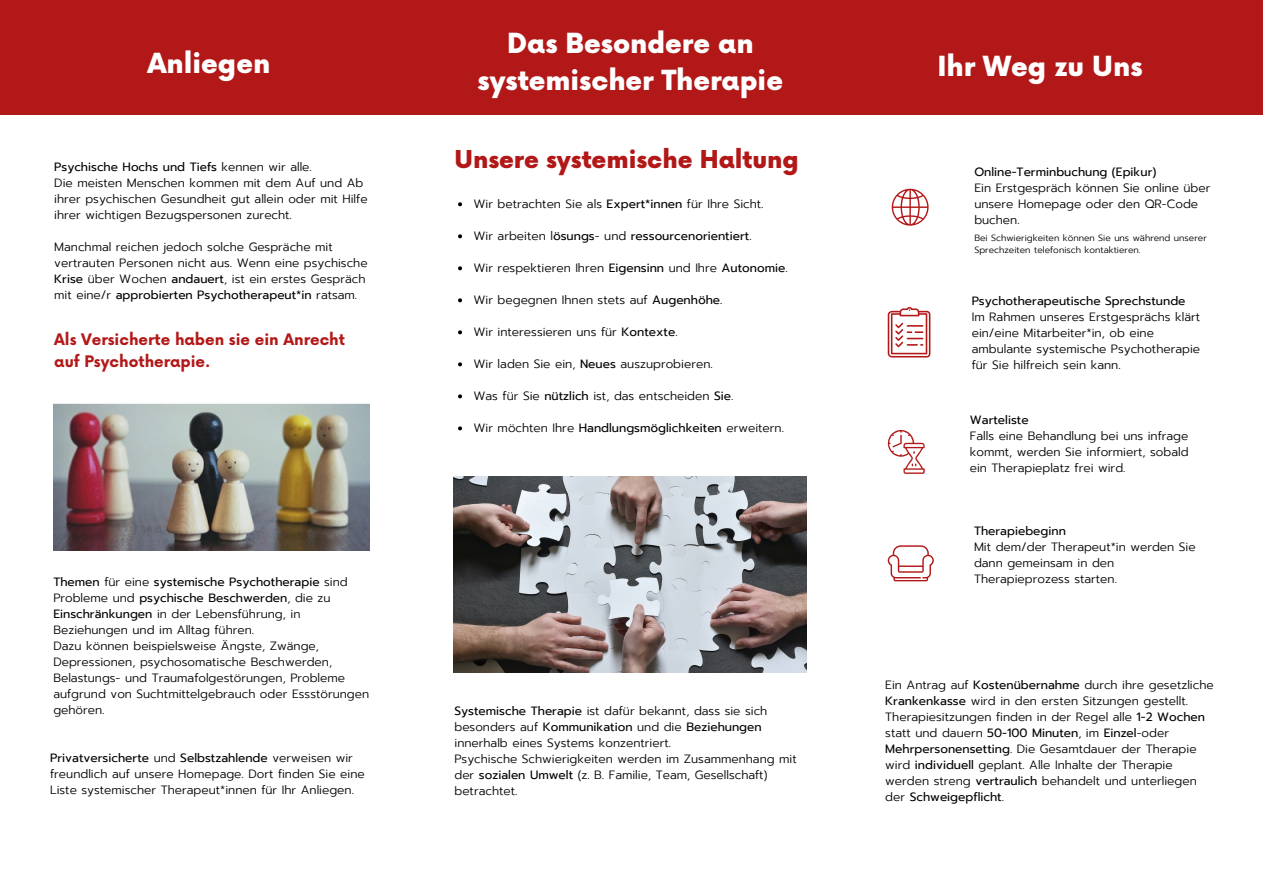
<style>
.page{position:relative;width:1263px;height:894px;background:#fff}
.page>*{position:absolute;margin:0;border:0;box-sizing:border-box;transform-origin:0 0}
.t1{font:900 27px/37px "Now";color:#fff;text-align:center}
.t2{font:900 24px "Now";color:#b21817}
.t3{font:700 15.45px/21.3px "Now";color:#b21817}
.t4{font:300 12px/16px "Prompt";color:#000}
.t5{font:12px "Prompt";color:#000}
.t6{font:300 9px/12px "Prompt";color:#000}
.s1{font-weight:400}
.s2{font-weight:300}
</style>
<div class="page">
<div style="left:0;top:0;width:1263px;height:115px;background:#b21817"></div>
<img style="left:53px;top:404px;width:316px;height:146px">
<svg style="left:888px;top:307px;width:42px;height:50px"></svg>
<svg style="left:888px;top:430px;width:37px;height:43px"></svg>
<svg style="left:887px;top:545px;width:47px;height:37px"></svg>
<svg style="left:891px;top:188px;width:38px;height:38px"></svg>
<img style="left:453px;top:476px;width:353px;height:196px">
<svg style="left:458px;top:202px;width:4px;height:4px"></svg>
<svg style="left:458px;top:234px;width:4px;height:4px"></svg>
<svg style="left:458px;top:266px;width:4px;height:4px"></svg>
<svg style="left:458px;top:298px;width:4px;height:4px"></svg>
<svg style="left:458px;top:330px;width:4px;height:4px"></svg>
<svg style="left:458px;top:362px;width:4px;height:4px"></svg>
<svg style="left:458px;top:394px;width:4px;height:4px"></svg>
<svg style="left:458px;top:426px;width:4px;height:4px"></svg>
<h1 class="t1" style="left:478px;top:27px;width:307px">Das Besondere an systemischer Therapie</h1>
<h1 class="t1" style="left:147px;top:47px;width:124px">Anliegen</h1>
<h1 class="t1" style="left:937px;top:49px;width:207px">Ihr Weg zu Uns</h1>
<p class="t4" style="left:54px;top:159px;width:315px"><span class="s1">Psychische Hochs und Tiefs</span> kennen wir alle.<br>Die meisten Menschen kommen mit dem Auf und Ab ihrer psychischen Gesundheit gut allein oder mit Hilfe ihrer wichtigen Bezugspersonen zurecht.</p>
<p class="t4" style="left:54px;top:239px;width:315px">Manchmal reichen jedoch solche Gespräche mit vertrauten Personen nicht aus. Wenn eine psychische <span class="s1">Krise</span> über Wochen <span class="s1">andauert</span>, ist ein erstes Gespräch mit eine/r <span class="s1">approbierten Psychotherapeut*in</span> ratsam.</p>
<p class="t3" style="left:54px;top:330px;width:292px">Als Versicherte haben sie ein Anrecht auf Psychotherapie.</p>
<p class="t4" style="left:53px;top:573px;width:317px"><span class="s1">Themen</span> für eine <span class="s1">systemische Psychotherapie</span> sind Probleme und <span class="s1">psychische Beschwerden</span>, die zu <span class="s1">Einschränkungen</span> in der Lebensführung, in Beziehungen und im Alltag führen.<br>Dazu können beispielsweise Ängste, Zwänge, Depressionen, psychosomatische Beschwerden, Belastungs- und Traumafolgestörungen, Probleme aufgrund von Suchtmittelgebrauch oder Essstörungen gehören.</p>
<p class="t4" style="left:50px;top:749px;width:316px"><span class="s1">Privatversicherte</span> und <span class="s1">Selbstzahlende</span> verweisen wir freundlich auf unsere Homepage. Dort finden Sie eine<br>Liste systemischer Therapeut*innen für Ihr Anliegen.</p>
<h2 class="t2" style="left:454px;top:146px;width:346px">Unsere systemische Haltung</h2>
<p class="t4" style="left:473px;top:196px;width:292px">Wir betrachten Sie als <span class="s1">Expert*innen</span> für Ihre Sicht.</p>
<p class="t5" style="left:473px;top:227px;width:280px"><span class="s2">Wir arbeiten l</span>ösungs<span class="s2">- und</span> ressourcenorientiert<span class="s2">.</span></p>
<p class="t4" style="left:473px;top:260px;width:316px">Wir respektieren Ihren <span class="s1">Eigensinn</span> und Ihre <span class="s1">Autonomie</span>.</p>
<p class="t4" style="left:473px;top:292px;width:251px">Wir begegnen Ihnen stets auf <span class="s1">Augenhöhe.</span></p>
<p class="t4" style="left:473px;top:324px;width:206px">Wir interessieren uns für <span class="s1">Kontexte</span>.</p>
<p class="t4" style="left:473px;top:356px;width:241px">Wir laden Sie ein, <span class="s1">Neues</span> auszuprobieren.</p>
<p class="t4" style="left:473px;top:388px;width:261px">Was für Sie <span class="s1">nützlich</span> ist, das entscheiden <span class="s1">Sie</span>.</p>
<p class="t4" style="left:473px;top:420px;width:312px">Wir möchten Ihre <span class="s1">Handlungsmöglichkeiten</span> erweitern.</p>
<p class="t4" style="left:454px;top:703px;width:344px"><span class="s1">Systemische Therapie</span> ist dafür bekannt, dass sie sich besonders auf <span class="s1">Kommunikation</span> und die <span class="s1">Beziehungen </span>innerhalb eines Systems konzentriert.<br>Psychische Schwierigkeiten werden im Zusammenhang mit der <span class="s1">sozialen Umwelt</span> (z. B. Familie, Team, Gesellschaft) betrachtet.</p>
<p class="t5" style="left:974px;top:163px;width:184px">Online-Terminbuchung (Epikur)</p>
<p class="t4" style="left:974px;top:180px;width:238px">Ein Erstgespräch können Sie online über unsere Homepage oder den QR-Code buchen.</p>
<p class="t6" style="left:974px;top:232px;width:234px">Bei Schwierigkeiten können Sie uns während unserer<br>Sprechzeiten telefonisch kontaktieren.</p>
<p class="t5" style="left:972px;top:291px;width:215px">Psychotherapeutische Sprechstunde</p>
<p class="t4" style="left:972px;top:308px;width:230px">Im Rahmen unseres Erstgesprächs klärt ein/eine Mitarbeiter*in, ob eine ambulante systemische Psychotherapie für Sie hilfreich sein kann.</p>
<p class="t5" style="left:970px;top:411px;width:60px">Warteliste</p>
<p class="t4" style="left:970px;top:428px;width:220px;text-align:justify">Falls eine Behandlung bei uns infrage kommt, werden Sie informiert, sobald ein Therapieplatz frei wird.</p>
<p class="t5" style="left:974px;top:522px;width:93px">Therapiebeginn</p>
<p class="t4" style="left:974px;top:539px;width:223px">Mit dem/der Therapeut*in werden Sie dann gemeinsam in den<br>Therapieprozess starten.</p>
<p class="t4" style="left:885px;top:677px;width:330px">Ein Antrag auf <span class="s1">Kostenübernahme</span> durch ihre gesetzliche <span class="s1">Krankenkasse</span> wird in den ersten Sitzungen gestellt.<br>Therapiesitzungen finden in der Regel alle <span class="s1">1-2 Wochen </span>statt und dauern <span class="s1">50-100 Minuten</span>, im <span class="s1">Einzel</span>-oder <span class="s1">Mehrpersonensetting</span>. Die Gesamtdauer der Therapie wird <span class="s1">individuell</span> geplant. Alle Inhalte der Therapie werden streng <span class="s1">vertraulich</span> behandelt und unterliegen der <span class="s1">Schweigepflicht</span>.</p>
</div>
